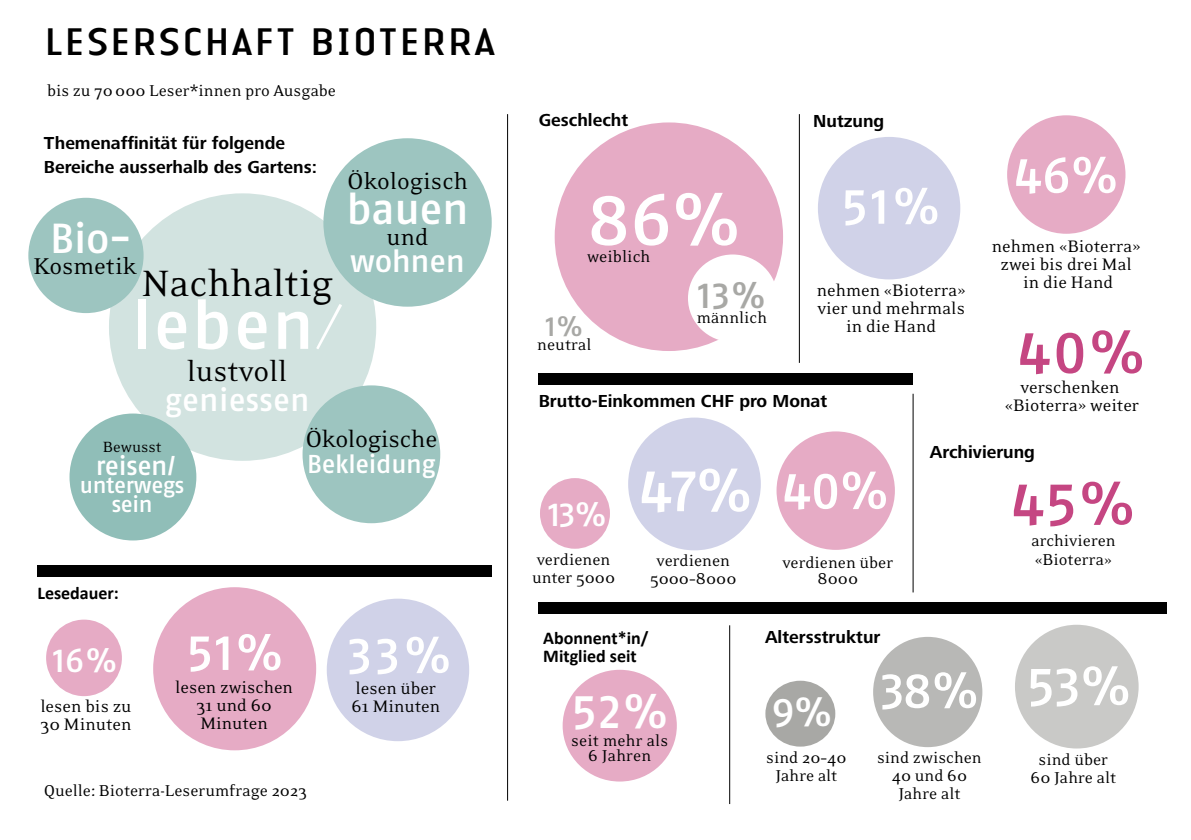
<style>
.page{position:relative;width:1191px;height:840px;background:#fff}
.page>*{position:absolute;margin:0;border:0;box-sizing:border-box;transform-origin:0 0}
.t1{font:500 73.2px "Fago No Lf";color:#fff}
.t2{font:500 68.8px "Fago No Lf";letter-spacing:.03em;color:#fff}
.t3{font:500 60px "Fago No Lf";color:#c54682}
.t4{font:500 60px "Fago No Lf";color:#fff}
.t5{font:500 54px "Fago No Lf";color:#fff}
.t6{font:500 52px "Fago No Lf";color:#fff}
.t7{font:500 50.6px "Fago No Lf";letter-spacing:.06em;color:#fff}
.t8{font:500 50px "Fago No Lf";color:#fff}
.t9{font:500 48px "Fago No Lf";color:#fff}
.t10{font:500 43.6px "Fago No Lf";letter-spacing:-.01em;color:#fff}
.t11{font:42px "Eidetic Neo OT";letter-spacing:-.005em;color:#000}
.t12{font:500 41.8px "Fago No Lf";color:#fff}
.t13{font:500 40.6px "Fago No Lf";color:#fff}
.t14{font:40px "Authentic Sans Pro";color:#000}
.t15{font:500 36.6px "Fago No Lf";color:#a8a8a5}
.t16{font:500 33.6px "Fago No Lf";color:#fff}
.t17{font:32.6px "Eidetic Neo OT";letter-spacing:-.005em;color:#000}
.t18{font:500 32px "Fago No Lf";letter-spacing:.005em;color:#fff}
.t19{font:500 31.4px "Fago No Lf";letter-spacing:-.015em;color:#fff}
.t20{font:500 28px "Fago No Lf";color:#a8a8a5}
.t21{font:500 26.8px "Fago No Lf";letter-spacing:-.015em;color:#fff}
.t22{font:26.6px "Eidetic Neo OT";letter-spacing:-.01em;color:#000}
.t23{font:26.2px "Eidetic Neo OT";color:#000}
.t24{font:500 25.8px "Fago No Lf";letter-spacing:-.01em;color:#fff}
.t25{font:500 22.6px/18.8px "Fago No Lf";letter-spacing:-.015em;color:#fff;text-align:center}
.t26{font:19px/18px "Eidetic Neo OT";color:#000;text-align:center}
.t27{font:18.2px "Eidetic Neo OT";color:#000}
.t28{font:18px/18px "Eidetic Neo OT";color:#000;text-align:center}
.t29{font:700 18px/24px "Frutiger Next Pro";color:#000}
.t30{font:700 18px/18px "Calibri";color:#000}
.t31{font:17px "Eidetic Neo OT";color:#000}
.s1{font-family:"Eidetic Neo OT";font-weight:400;font-size:72.4px}
</style>
<div class="page">
<div style="left:109px;top:193px;width:267px;height:267px;background:#d2e3e0;border-radius:50%"></div>
<div style="left:554px;top:122px;width:229px;height:229px;background:#e6abc5;border-radius:50%"></div>
<div style="left:628px;top:417px;width:133px;height:133px;background:#d0d2e8;border-radius:50%"></div>
<div style="left:818px;top:137px;width:142px;height:142px;background:#d0d2e8;border-radius:50%"></div>
<div style="left:327px;top:598px;width:142px;height:142px;background:#d0d2e8;border-radius:50%"></div>
<div style="left:776px;top:431px;width:119px;height:118px;background:#e6abc5;border-radius:50%"></div>
<div style="left:1007px;top:115px;width:118px;height:119px;background:#e6abc5;border-radius:50%"></div>
<div style="left:153px;top:587px;width:163px;height:163px;background:#e6abc5;border-radius:50%"></div>
<div style="left:1015px;top:624px;width:123px;height:124px;background:#c9c9c7;border-radius:50%"></div>
<div style="left:873px;top:636px;width:109px;height:110px;background:#b8b8b6;border-radius:50%"></div>
<div style="left:540px;top:478px;width:70px;height:70px;background:#e6abc5;border-radius:50%"></div>
<div style="left:46px;top:619px;width:76px;height:76px;background:#e6abc5;border-radius:50%"></div>
<div style="left:765px;top:680px;width:70px;height:66px;background:#a8a8a5;border-radius:50%"></div>
<div style="left:323px;top:138px;width:169px;height:168px;background:#9dc5c0;border-radius:50%"></div>
<div style="left:69px;top:413px;width:127px;height:127px;background:#90beb8;border-radius:50%"></div>
<div style="left:302px;top:385px;width:138px;height:138px;background:#9dc5c0;border-radius:50%"></div>
<div style="left:28px;top:198px;width:116px;height:115px;background:#9dc5c0;border-radius:50%"></div>
<div style="left:688px;top:254px;width:89px;height:88px;background:#fff;border-radius:50%"></div>
<div style="left:562px;top:669px;width:115px;height:112px;background:#e6abc5;border-radius:50%"></div>
<hr style="left:507px;top:114px;width:1px;height:686px;background:#000">
<hr style="left:799px;top:114px;width:1px;height:248px;background:#000">
<hr style="left:729px;top:625px;width:1px;height:178px;background:#000">
<hr style="left:912px;top:393px;width:1px;height:199px;background:#000">
<div style="left:538px;top:373px;width:374px;height:11px;background:#000"></div>
<div style="left:538px;top:601px;width:629px;height:12px;background:#000"></div>
<div style="left:37px;top:565px;width:455px;height:11px;background:#000"></div>
<h3 class="t14" style="left:44px;top:16px;width:454px">LESERSCHAFT BIOTERRA</h3>
<p class="t28" style="left:47px;top:82px;width:290px">bis zu 70000 Leser*innen pro Ausgabe</p>
<p class="t29" style="left:44px;top:131px;width:275px">Themenaffinität für folgende<br>Bereiche ausserhalb des Gartens:</p>
<h3 class="t23" style="left:347px;top:168px;width:122px">Ökologisch</h3>
<h3 class="t10" style="left:346px;top:184px;width:124px">bauen</h3>
<h3 class="t23" style="left:386px;top:224px;width:43px">und</h3>
<h3 class="t19" style="left:350px;top:242px;width:116px">wohnen</h3>
<h3 class="t12" style="left:50px;top:214px;width:83px">Bio-</h3>
<h3 class="t23" style="left:33px;top:252px;width:105px">Kosmetik</h3>
<h3 class="t11" style="left:142px;top:262px;width:192px">Nachhaltig</h3>
<h2 class="t2" style="left:132px;top:285px;width:212px">leben<span class="s1">/</span></h2>
<h3 class="t17" style="left:187px;top:355px;width:102px">lustvoll</h3>
<h3 class="t18" style="left:164px;top:381px;width:147px">geniessen</h3>
<p class="t31" style="left:103px;top:438px;width:60px">Bewusst</p>
<h3 class="t21" style="left:96px;top:449px;width:82px">reisen/</h3>
<p class="t25" style="left:80px;top:475px;width:106px">unterwegs sein</p>
<h3 class="t22" style="left:305px;top:425px;width:133px">Ökologische</h3>
<h3 class="t24" style="left:307px;top:448px;width:130px">Bekleidung</h3>
<p class="t30" style="left:37px;top:583px;width:83px">Lesedauer:</p>
<h3 class="t16" style="left:53px;top:640px;width:65px">16%</h3>
<h3 class="t7" style="left:186px;top:622px;width:98px">51%</h3>
<h3 class="t7" style="left:347px;top:625px;width:105px">33%</h3>
<p class="t26" style="left:175px;top:678px;width:119px">lesen zwischen<br>31 und 60<br>Minuten</p>
<p class="t26" style="left:355px;top:679px;width:82px">lesen über</p>
<p class="t26" style="left:40px;top:697px;width:93px">lesen bis zu</p>
<p class="t26" style="left:351px;top:697px;width:90px">61 Minuten</p>
<p class="t26" style="left:40px;top:715px;width:93px">30 Minuten</p>
<p class="t28" style="left:44px;top:781px;width:264px">Quelle: Bioterra-Leserumfrage 2023</p>
<p class="t29" style="left:538px;top:108px;width:91px">Geschlecht</p>
<h1 class="t1" style="left:587px;top:177px;width:155px">86%</h1>
<p class="t27" style="left:587px;top:247px;width:65px">weiblich</p>
<h3 class="t20" style="left:546px;top:309px;width:39px">1%</h3>
<p class="t28" style="left:537px;top:336px;width:56px">neutral</p>
<h3 class="t15" style="left:698px;top:274px;width:69px">13%</h3>
<p class="t28" style="left:696px;top:308px;width:72px">männlich</p>
<p class="t29" style="left:813px;top:108px;width:73px">Nutzung</p>
<h3 class="t7" style="left:841px;top:177px;width:100px">51%</h3>
<p class="t26" style="left:816px;top:281px;width:150px">nehmen «Bioterra» vier und mehrmals in die Hand</p>
<p class="t29" style="left:538px;top:388px;width:290px">Brutto-Einkommen CHF pro Monat</p>
<h3 class="t7" style="left:1014px;top:146px;width:105px">46%</h3>
<p class="t26" style="left:991px;top:238px;width:150px">nehmen «Bioterra» zwei bis drei Mal in die Hand</p>
<h3 class="t3" style="left:1018px;top:317px;width:128px">40%</h3>
<p class="t26" style="left:1004px;top:378px;width:136px">verschenken «Bioterra» weiter</p>
<h3 class="t16" style="left:548px;top:495px;width:60px">13%</h3>
<h3 class="t4" style="left:639px;top:455px;width:114px">47%</h3>
<p class="t28" style="left:532px;top:550px;width:85px;text-align:left">verdienen unter 5000</p>
<p class="t28" style="left:650px;top:551px;width:88px">verdienen<br>5000–8000</p>
<h3 class="t6" style="left:782px;top:460px;width:107px">40%</h3>
<p class="t28" style="left:782px;top:555px;width:112px;line-height:16px">verdienen über<br>8000</p>
<p class="t29" style="left:930px;top:440px;width:107px">Archivierung</p>
<h3 class="t3" style="left:1011px;top:468px;width:125px">45%</h3>
<p class="t28" style="left:1031px;top:531px;width:86px;line-height:19px;text-align:left">archivieren «Bioterra»</p>
<p class="t30" style="left:543px;top:627px;width:107px">Abonnent*in/<br>Mitglied seit</p>
<h3 class="t9" style="left:571px;top:683px;width:98px">52%</h3>
<p class="t28" style="left:588px;top:746px;width:65px">6 Jahren</p>
<p class="t28" style="left:571px;top:732px;width:99px">seit mehr als</p>
<p class="t29" style="left:765px;top:625px;width:117px">Altersstruktur</p>
<h3 class="t13" style="left:771px;top:688px;width:62px">9%</h3>
<h3 class="t8" style="left:880px;top:661px;width:100px">38%</h3>
<p class="t28" style="left:766px;top:749px;width:82px">sind 20–40<br>Jahre alt</p>
<p class="t28" style="left:877px;top:749px;width:106px">sind zwischen<br>40 und 60<br>Jahre alt</p>
<h3 class="t5" style="left:1026px;top:654px;width:106px">53%</h3>
<p class="t28" style="left:1030px;top:750px;width:87px">sind über<br>60 Jahre alt</p>
</div>
